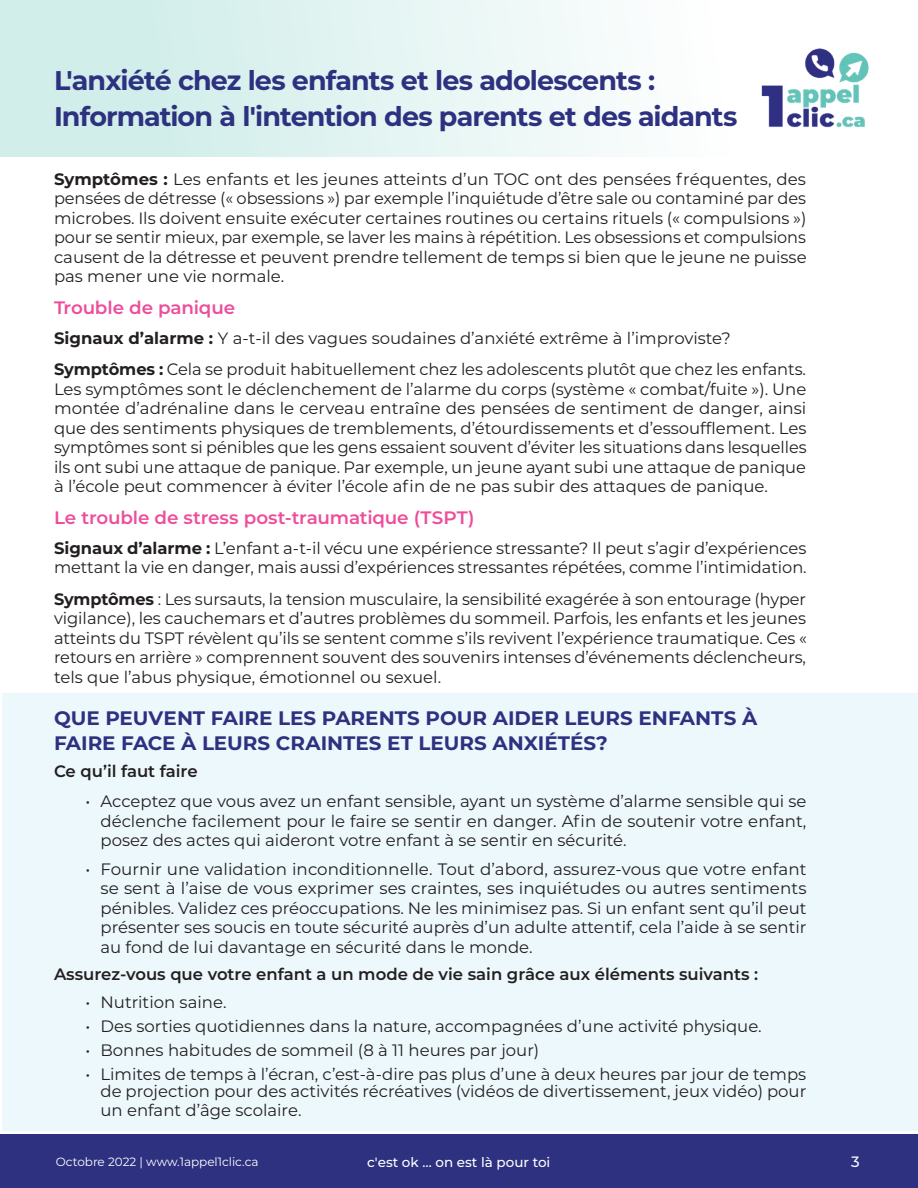
<style>
.page{position:relative;width:918px;height:1188px;background:#fff}
.page>*{position:absolute;margin:0;border:0;box-sizing:border-box;transform-origin:0 0}
.t1{font:700 27px/36px "Montserrat";letter-spacing:-.035em;color:#2e3180}
.t2{font:700 19.5px/24.9px "Montserrat";color:#2e3180}
.Subtitle{font:600 18px "Montserrat";letter-spacing:-.01em;color:#ee4d9b}
.t3{font:16.5px/19.5px "Montserrat";color:#231f20;text-align:justify}
.bullet_title{font:600 16.5px "Montserrat";color:#231f20}
.t4{font:500 15px "Montserrat";color:#f5fbfe}
.t5{font:500 13.5px "Montserrat";color:#fff}
.t6{font:12px "Montserrat";color:#fff}
.s1{font-weight:700}
</style>
<div class="page">
<div style="left:1px;top:0;width:917px;height:157px;background:linear-gradient(to right,#ccece8,#fff)"></div>
<div style="left:0;top:1134px;width:918px;height:54px;background:#2e3180"></div>
<img style="left:743px;top:28px;width:147px;height:108px">
<div style="left:2px;top:693px;width:916px;height:438px;background:#edf8fc"></div>
<h1 class="t1" style="left:54px;top:61px;width:685px">L'anxiété chez les enfants et les adolescents :<br>Information à l'intention des parents et des aidants</h1>
<p class="t3" style="left:54px;top:168px;width:754px"><span class="s1">Symptômes :</span> Les enfants et les jeunes atteints d’un TOC ont des pensées fréquentes, des pensées de détresse (« obsessions ») par exemple l’inquiétude d’être sale ou contaminé par des microbes. Ils doivent ensuite exécuter certaines routines ou certains rituels (« compulsions ») pour se sentir mieux, par exemple, se laver les mains à répétition. Les obsessions et compulsions causent de la détresse et peuvent prendre tellement de temps si bien que le jeune ne puisse pas mener une vie normale.</p>
<p class="Subtitle" style="left:54px;top:294px;width:183px">Trouble de panique</p>
<p class="t3" style="left:54px;top:327px;width:678px"><span class="s1">Signaux d’alarme :</span> Y a-t-il des vagues soudaines d’anxiété extrême à l’improviste?</p>
<p class="t3" style="left:54px;top:359px;width:754px"><span class="s1">Symptômes :</span> Cela se produit habituellement chez les adolescents plutôt que chez les enfants.<br>Les symptômes sont le déclenchement de l’alarme du corps (système « combat/fuite »). Une montée d’adrénaline dans le cerveau entraîne des pensées de sentiment de danger, ainsi que des sentiments physiques de tremblements, d’étourdissements et d’essoufflement. Les symptômes sont si pénibles que les gens essaient souvent d’éviter les situations dans lesquelles ils ont subi une attaque de panique. Par exemple, un jeune ayant subi une attaque de panique à l’école peut commencer à éviter l’école afin de ne pas subir des attaques de panique.</p>
<p class="Subtitle" style="left:54px;top:504px;width:422px">Le trouble de stress post-traumatique (TSPT)</p>
<p class="t3" style="left:54px;top:537px;width:754px"><span class="s1">Signaux d’alarme :</span> L’enfant a-t-il vécu une expérience stressante? Il peut s’agir d’expériences mettant la vie en danger, mais aussi d’expériences stressantes répétées, comme l’intimidation.</p>
<p class="t3" style="left:54px;top:588px;width:754px"><span class="s1">Symptômes</span> : Les sursauts, la tension musculaire, la sensibilité exagérée à son entourage (hyper vigilance), les cauchemars et d’autres problèmes du sommeil. Parfois, les enfants et les jeunes atteints du TSPT révèlent qu’ils se sentent comme s’ils revivent l’expérience traumatique. Ces « retours en arrière » comprennent souvent des souvenirs intenses d’événements déclencheurs, tels que l’abus physique, émotionnel ou sexuel.</p>
<p class="t2" style="left:54px;top:705px;width:705px">QUE PEUVENT FAIRE LES PARENTS POUR AIDER LEURS ENFANTS À<br>FAIRE FACE À LEURS CRAINTES ET LEURS ANXIÉTÉS?</p>
<h2 class="bullet_title" style="left:54px;top:760px;width:145px">Ce qu’il faut faire</h2>
<p class="t3" style="left:100px;top:791px;width:707px;text-indent:-15px">• Acceptez que vous avez un enfant sensible, ayant un système d’alarme sensible qui se déclenche facilement pour le faire se sentir en danger. Afin de soutenir votre enfant, posez des actes qui aideront votre enfant à se sentir en sécurité.</p>
<p class="t3" style="left:100px;top:859px;width:708px;text-indent:-15px">• Fournir une validation inconditionnelle. Tout d’abord, assurez-vous que votre enfant se sent à l’aise de vous exprimer ses craintes, ses inquiétudes ou autres sentiments pénibles. Validez ces préoccupations. Ne les minimisez pas. Si un enfant sent qu’il peut présenter ses soucis en toute sécurité auprès d’un adulte attentif, cela l’aide à se sentir au fond de lui davantage en sécurité dans le monde.</p>
<h2 class="bullet_title" style="left:54px;top:962px;width:706px">Assurez-vous que votre enfant a un mode de vie sain grâce aux éléments suivants :</h2>
<p class="t3" style="left:86px;top:992px;width:143px">• Nutrition saine.</p>
<p class="t3" style="left:86px;top:1016px;width:678px">• Des sorties quotidiennes dans la nature, accompagnées d’une activité physique.</p>
<p class="t3" style="left:86px;top:1040px;width:455px">• Bonnes habitudes de sommeil (8 à 11 heures par jour)</p>
<p class="t3" style="left:86px;top:1066px;width:722px;line-height:16.5px;text-align:right">• Limites de temps à l’écran, c’est-à-dire pas plus d’une à deux heures par jour de temps de projection pour des activités récréatives (vidéos de divertissement, jeux vidéo) pour</p>
<p class="t3" style="left:100px;top:1100px;width:203px">un enfant d’âge scolaire.</p>
<p class="t6" style="left:56px;top:1154px;width:204px">Octobre 2022 | www.1appel1clic.ca</p>
<p class="t5" style="left:367px;top:1153px;width:185px">c'est ok … on est là pour toi</p>
<p class="t4" style="left:851px;top:1151px;width:10px">3</p>
</div>
